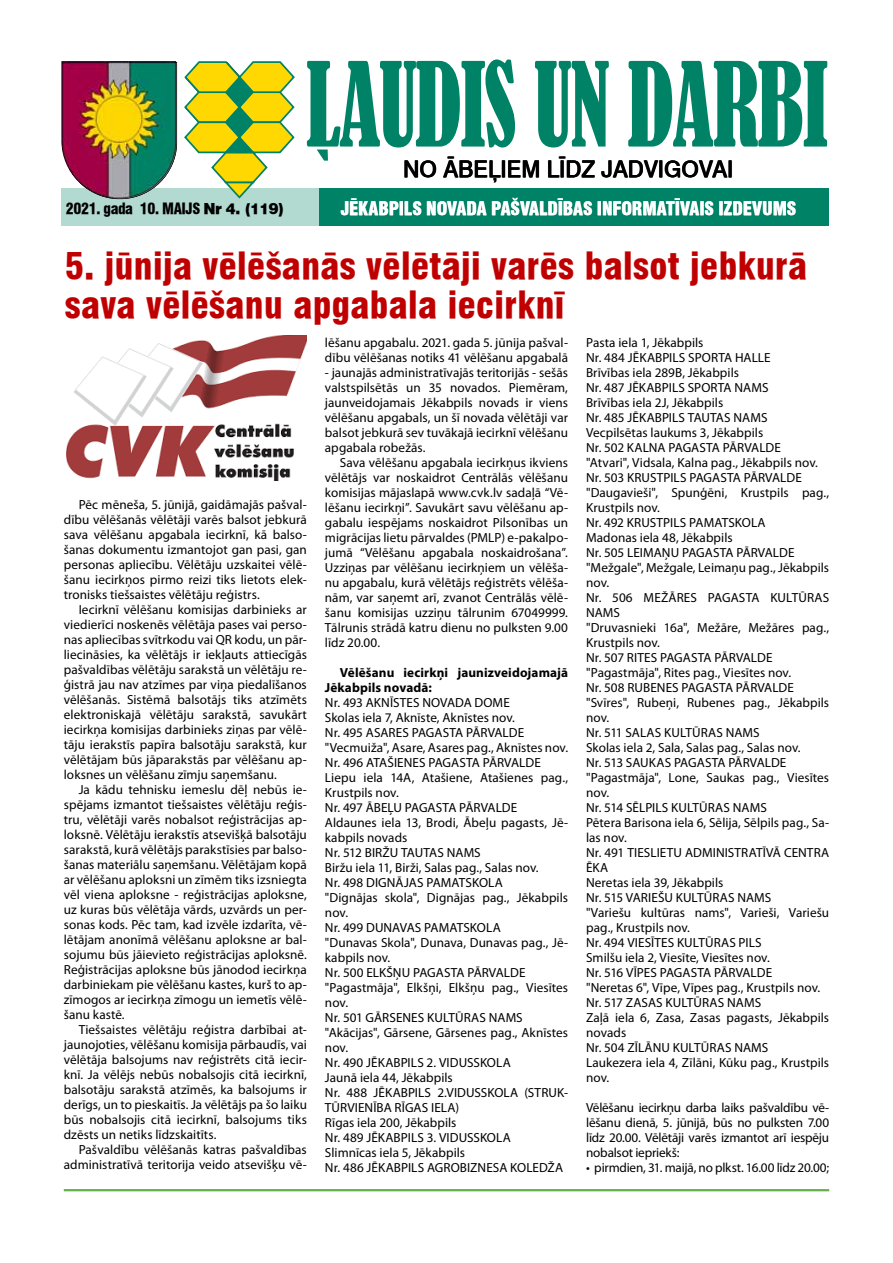
<style>
.page{position:relative;width:893px;height:1263px;background:#fff}
.page>*{position:absolute;margin:0;border:0;box-sizing:border-box;transform-origin:0 0}
.t1{font:900 condensed 36px/39px "Swiss 721 TL";letter-spacing:.01em;color:#c00000}
.t2{font:500 22.5px "Swiss 721 TL";color:#000}
.t3{font:900 condensed 18px "Swiss 721 TL";letter-spacing:-.01em;color:#fff}
.t4{font:900 condensed 15px "Swiss 721 TL";letter-spacing:-.03em;color:#000}
.t5{font:13.2px/15px "Myriad Pro";letter-spacing:.005em;color:#000;text-align:justify}
.t6{font:700 13.2px/15px "Myriad Pro";letter-spacing:.01em;color:#000}
.t7{font:13.2px "Myriad Pro";letter-spacing:-.015em;color:#000}
.s1{font-stretch:normal}
</style>
<div class="page">
<hr style="left:64px;top:1189px;width:765px;height:2px;background:#63b048">
<img style="left:66px;top:336px;width:241px;height:145px">
<div style="left:63px;top:189px;width:765px;height:37px;background:#008266"></div>
<div style="left:61px;top:189px;width:258px;height:37px;background:#b3dad1"></div>
<svg style="left:183px;top:61px;width:113px;height:138px"></svg>
<img style="left:61px;top:61px;width:115px;height:137px">
<svg style="left:307px;top:59px;width:520px;height:88px;fill:#008266"></svg>
<svg style="left:317px;top:149px;width:11px;height:12px"></svg>
<h2 class="t2" style="left:403px;top:155px;width:332px">NO ĀBEĻIEM LĪDZ JADVIGOVAI</h2>
<p class="t4" style="left:66px;top:199px;width:220px">2021. GADA 10. MAIJS <span class="s1">Nr 4. (119)</span></p>
<h3 class="t3" style="left:341px;top:198px;width:444px">JĒKABPILS NOVADA PAŠVALDĪBAS INFORMATĪVAIS IZDEVUMS</h3>
<h1 class="t1" style="left:65px;top:247px;width:744px">5. JŪNIJA VĒLĒŠANĀS VĒLĒTĀJI VARĒS BALSOT JEBKURĀ<br>SAVA VĒLĒŠANU APGABALA IECIRKNĪ</h1>
<p class="t5" style="left:64px;top:497px;width:245px;text-indent:15px">Pēc mēneša, 5. jūnijā, gaidāmajās pašval&shy;dību vēlēšanās vēlētāji varēs balsot jebkurā sava vēlēšanu apgabala iecirknī, kā balso&shy;šanas dokumentu izmantojot gan pasi, gan personas apliecību. Vēlētāju uzskaitei vēlē&shy;šanu iecirkņos pirmo reizi tiks lietots elek&shy;tronisks tiešsaistes vēlētāju reģistrs.</p>
<p class="t5" style="left:64px;top:602px;width:245px;text-indent:15px">Iecirknī vēlēšanu komisijas darbinieks ar viedierīci noskenēs vēlētāja pases vai perso&shy;nas apliecības svītrkodu vai QR kodu, un pār&shy;liecināsies, ka vēlētājs ir iekļauts attiecīgās pašvaldības vēlētāju sarakstā un vēlētāju re&shy;ģistrā jau nav atzīmes par viņa piedalīšanos vēlēšanās. Sistēmā balsotājs tiks atzīmēts elektroniskajā vēlētāju sarakstā, savukārt iecirkņa komisijas darbinieks ziņas par vēlē&shy;tāju ierakstīs papīra balsotāju sarakstā, kur vēlētājam būs jāparakstās par vēlēšanu ap&shy;loksnes un vēlēšanu zīmju saņemšanu.</p>
<p class="t5" style="left:64px;top:782px;width:245px;text-indent:15px">Ja kādu tehnisku iemeslu dēļ nebūs ie&shy;spējams izmantot tiešsaistes vēlētāju reģis&shy;tru, vēlētāji varēs nobalsot reģistrācijas ap&shy;loksnē. Vēlētāju ierakstīs atsevišķā balsotāju sarakstā, kurā vēlētājs parakstīsies par balso&shy;šanas materiālu saņemšanu. Vēlētājam kopā ar vēlēšanu aploksni un zīmēm tiks izsniegta vēl viena aploksne - reģistrācijas aploksne, uz kuras būs vēlētāja vārds, uzvārds un per&shy;sonas kods. Pēc tam, kad izvēle izdarīta, vē&shy;lētājam anonīmā vēlēšanu aploksne ar bal&shy;sojumu būs jāievieto reģistrācijas aploksnē.<br>Reģistrācijas aploksne būs jānodod iecirkņa darbiniekam pie vēlēšanu kastes, kurš to ap&shy;zīmogos ar iecirkņa zīmogu un iemetīs vēlē&shy;šanu kastē.</p>
<p class="t5" style="left:64px;top:1022px;width:245px;text-indent:15px">Tiešsaistes vēlētāju reģistra darbībai at&shy;jaunojoties, vēlēšanu komisija pārbaudīs, vai vēlētāja balsojums nav reģistrēts citā iecir&shy;knī. Ja vēlējs nebūs nobalsojis citā iecirknī, balsotāju sarakstā atzīmēs, ka balsojums ir derīgs, un to pieskaitīs. Ja vēlētājs pa šo laiku būs nobalsojis citā iecirknī, balsojums tiks dzēsts un netiks līdzskaitīts.</p>
<p class="t5" style="left:64px;top:1142px;width:245px;text-align:right">Pašvaldību vēlēšanās katras pašvaldības administratīvā teritorija veido atsevišķu vē-</p>
<p class="t5" style="left:325px;top:335px;width:245px">lēšanu apgabalu. 2021. gada 5. jūnija pašval&shy;dību vēlēšanas notiks 41 vēlēšanu apgabalā</p>
<p class="t5" style="left:325px;top:365px;width:245px">- jaunajās administratīvajās teritorijās - sešās valstspilsētās un 35 novados. Piemēram, jaunveidojamais Jēkabpils novads ir viens vēlēšanu apgabals, un šī novada vēlētāji var balsot jebkurā sev tuvākajā iecirknī vēlēšanu apgabala robežās.</p>
<p class="t5" style="left:325px;top:455px;width:245px;text-indent:15px">Sava vēlēšanu apgabala iecirkņus ikviens vēlētājs var noskaidrot Centrālās vēlēšanu komisijas mājaslapā www.cvk.lv sadaļā “Vē&shy;lēšanu iecirkņi”. Savukārt savu vēlēšanu ap&shy;gabalu iespējams noskaidrot Pilsonības un migrācijas lietu pārvaldes (PMLP) e-pakalpo&shy;jumā “Vēlēšanu apgabala noskaidrošana”.<br>Uzziņas par vēlēšanu iecirkņiem un vēlēša&shy;nu apgabalu, kurā vēlētājs reģistrēts vēlēša&shy;nām, var saņemt arī, zvanot Centrālās vēlē&shy;šanu komisijas uzziņu tālrunim 67049999.<br>Tālrunis strādā katru dienu no pulksten 9.00 līdz 20.00.</p>
<p class="t6" style="left:325px;top:665px;width:245px;text-indent:15px">Vēlēšanu iecirkņi jaunizveidojamajā<br>Jēkabpils novadā:</p>
<p class="t5" style="left:325px;top:695px;width:245px;text-align:left">Nr. 493 AKNĪSTES NOVADA DOME<br>Skolas iela 7, Aknīste, Aknīstes nov.<br>Nr. 495 ASARES PAGASTA PĀRVALDE "Vecmuiža", Asare, Asares pag., Aknīstes nov.<br>Nr. 496 ATAŠIENES PAGASTA PĀRVALDE<br>Liepu iela 14A, Atašiene, Atašienes pag.,<br>Krustpils nov.<br>Nr. 497 ĀBEĻU PAGASTA PĀRVALDE<br>Aldaunes iela 13, Brodi, Ābeļu pagasts, Jē&shy;kabpils novads<br>Nr. 512 BIRŽU TAUTAS NAMS<br>Biržu iela 11, Birži, Salas pag., Salas nov.<br>Nr. 498 DIGNĀJAS PAMATSKOLA<br>"Dignājas skola", Dignājas pag., Jēkabpils nov.<br>Nr. 499 DUNAVAS PAMATSKOLA<br>"Dunavas Skola", Dunava, Dunavas pag., Jē&shy;kabpils nov.<br>Nr. 500 ELKŠŅU PAGASTA PĀRVALDE "Pagastmāja", Elkšņi, Elkšņu pag., Viesītes nov.<br>Nr. 501 GĀRSENES KULTŪRAS NAMS "Akācijas", Gārsene, Gārsenes pag., Aknīstes nov.<br>Nr. 490 JĒKABPILS 2. VIDUSSKOLA<br>Jaunā iela 44, Jēkabpils<br>Nr. 488 JĒKABPILS 2.VIDUSSKOLA (STRUK-<br>TŪRVIENĪBA RĪGAS IELA)<br>Rīgas iela 200, Jēkabpils<br>Nr. 489 JĒKABPILS 3. VIDUSSKOLA<br>Slimnīcas iela 5, Jēkabpils<br>Nr. 486 JĒKABPILS AGROBIZNESA KOLEDŽA</p>
<p class="t5" style="left:586px;top:335px;width:245px;text-align:left">Pasta iela 1, Jēkabpils<br>Nr. 484 JĒKABPILS SPORTA HALLE<br>Brīvības iela 289B, Jēkabpils<br>Nr. 487 JĒKABPILS SPORTA NAMS<br>Brīvības iela 2J, Jēkabpils<br>Nr. 485 JĒKABPILS TAUTAS NAMS<br>Vecpilsētas laukums 3, Jēkabpils<br>Nr. 502 KALNA PAGASTA PĀRVALDE<br>"Atvari", Vidsala, Kalna pag., Jēkabpils nov.<br>Nr. 503 KRUSTPILS PAGASTA PĀRVALDE "Daugavieši", Spunģēni, Krustpils pag.,<br>Krustpils nov.<br>Nr. 492 KRUSTPILS PAMATSKOLA<br>Madonas iela 48, Jēkabpils<br>Nr. 505 LEIMAŅU PAGASTA PĀRVALDE "Mežgale", Mežgale, Leimaņu pag., Jēkabpils nov.<br>Nr. 506 MEŽĀRES PAGASTA KULTŪRAS<br>NAMS<br>"Druvasnieki 16a", Mežāre, Mežāres pag.,<br>Krustpils nov.<br>Nr. 507 RITES PAGASTA PĀRVALDE "Pagastmāja", Rites pag., Viesītes nov.<br>Nr. 508 RUBENES PAGASTA PĀRVALDE "Svīres", Rubeņi, Rubenes pag., Jēkabpils nov.<br>Nr. 511 SALAS KULTŪRAS NAMS<br>Skolas iela 2, Sala, Salas pag., Salas nov.<br>Nr. 513 SAUKAS PAGASTA PĀRVALDE "Pagastmāja", Lone, Saukas pag., Viesītes nov.<br>Nr. 514 SĒLPILS KULTŪRAS NAMS<br>Pētera Barisona iela 6, Sēlija, Sēlpils pag., Sa&shy;las nov.<br>Nr. 491 TIESLIETU ADMINISTRATĪVĀ CENTRA<br>ĒKA<br>Neretas iela 39, Jēkabpils<br>Nr. 515 VARIEŠU KULTŪRAS NAMS<br>"Variešu kultūras nams", Varieši, Variešu pag., Krustpils nov.<br>Nr. 494 VIESĪTES KULTŪRAS PILS<br>Smilšu iela 2, Viesīte, Viesītes nov.<br>Nr. 516 VĪPES PAGASTA PĀRVALDE<br>"Neretas 6", Vīpe, Vīpes pag., Krustpils nov.<br>Nr. 517 ZASAS KULTŪRAS NAMS<br>Zaļā iela 6, Zasa, Zasas pagasts, Jēkabpils novads<br>Nr. 504 ZĪLĀNU KULTŪRAS NAMS<br>Laukezera iela 4, Zīlāni, Kūku pag., Krustpils nov.</p>
<p class="t5" style="left:586px;top:1100px;width:245px">Vēlēšanu iecirkņu darba laiks pašvaldību vē&shy;lēšanu dienā, 5. jūnijā, būs no pulksten 7.00 līdz 20.00. Vēlētāji varēs izmantot arī iespēju nobalsot iepriekš:</p>
<p class="t7" style="left:586px;top:1159px;width:245px">• pirmdien, 31. maijā, no plkst. 16.00 līdz 20.00;</p>
</div>
